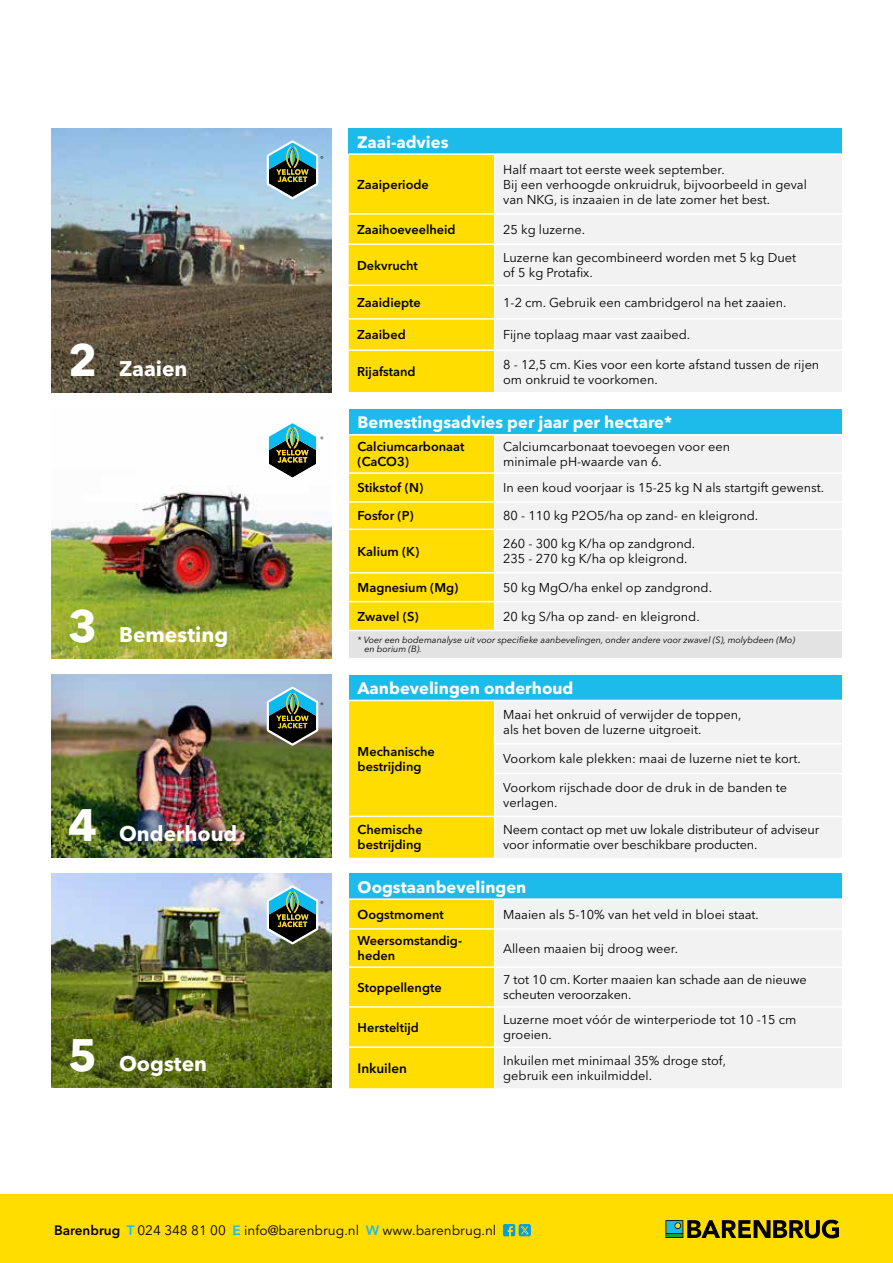
<style>
.page{position:relative;width:893px;height:1263px;background:#fff}
.page>*{position:absolute;margin:0;border:0;box-sizing:border-box;transform-origin:0 0}
.t1{font:700 45px "Avenir Next W1 G";color:#fff}
.t2{font:700 21px "Avenir Next W1 G";color:#fff}
.t3{font:700 16.5px "Avenir Next W1 G";color:#fff}
.t4{font:13.5px "Avenir Next W1 G";color:#000}
.t5{font:600 13.5px "Avenir Next W1 G";color:#000}
.t6{font:12.75px/15px "Avenir Next W1 G";color:#000}
.t7{font:600 12.75px/15px "Avenir Next W1 G";color:#000}
.t8{font:italic 9px/9px "Avenir Next W1 G";color:#000}
.s1{font-weight:600}
.s2{font-weight:600;color:#1dbaee}
</style>
<div class="page">
<div style="left:0;top:1194px;width:893px;height:69px;background:#fd0"></div>
<svg style="left:665px;top:1220px;width:174px;height:18px"></svg>
<svg style="left:503px;top:1224px;width:28px;height:12px"></svg>
<img style="left:51px;top:437px;width:281px;height:222px">
<img style="left:51px;top:874px;width:281px;height:214px">
<img style="left:51px;top:675px;width:281px;height:183px">
<div style="left:349px;top:409px;width:493px;height:26px;background:#1dbbe9"></div>
<div style="left:496px;top:436px;width:346px;height:194px;background:#f2f2f2"></div>
<div style="left:349px;top:630px;width:493px;height:28px;background:#e3e3e3"></div>
<hr style="left:349px;top:434px;width:146px;height:1px;background:#fff">
<hr style="left:495px;top:434px;width:347px;height:1px;background:#fff">
<hr style="left:495px;top:472px;width:347px;height:2px;background:#fff">
<hr style="left:495px;top:501px;width:347px;height:2px;background:#fff">
<hr style="left:495px;top:528px;width:347px;height:2px;background:#fff">
<hr style="left:495px;top:572px;width:347px;height:2px;background:#fff">
<svg style="left:349px;top:435px;width:146px;height:195px;background:#fede0b"></svg>
<hr style="left:349px;top:601px;width:146px;height:1px;background:#fff">
<hr style="left:495px;top:601px;width:347px;height:1px;background:#fff">
<hr style="left:349px;top:630px;width:146px;height:1px;background:#fff">
<hr style="left:495px;top:630px;width:347px;height:1px;background:#fff">
<div style="left:349px;top:874px;width:493px;height:25px;background:#1dbbe9"></div>
<div style="left:496px;top:900px;width:346px;height:188px;background:#f2f2f2"></div>
<hr style="left:349px;top:898px;width:146px;height:2px;background:#fff">
<hr style="left:495px;top:898px;width:347px;height:2px;background:#fff">
<div style="left:349px;top:899px;width:146px;height:189px;background:#fd0"></div>
<hr style="left:349px;top:928px;width:146px;height:2px;background:#fff">
<hr style="left:495px;top:928px;width:347px;height:2px;background:#fff">
<hr style="left:494px;top:930px;width:1px;height:36px;background:#fff">
<hr style="left:349px;top:966px;width:146px;height:2px;background:#fff">
<hr style="left:495px;top:966px;width:347px;height:2px;background:#fff">
<hr style="left:494px;top:968px;width:1px;height:38px;background:#fff">
<hr style="left:349px;top:1006px;width:146px;height:2px;background:#fff">
<hr style="left:495px;top:1006px;width:347px;height:2px;background:#fff">
<hr style="left:494px;top:1008px;width:1px;height:38px;background:#fff">
<hr style="left:494px;top:1048px;width:1px;height:40px;background:#fff">
<hr style="left:349px;top:1046px;width:146px;height:2px;background:#fff">
<hr style="left:495px;top:1046px;width:347px;height:2px;background:#fff">
<div style="left:349px;top:675px;width:493px;height:25px;background:#1dbbe9"></div>
<div style="left:496px;top:701px;width:346px;height:157px;background:#f2f2f2"></div>
<hr style="left:494px;top:743px;width:348px;height:1px;background:#fff">
<div style="left:349px;top:700px;width:146px;height:158px;background:#fd0"></div>
<hr style="left:494px;top:773px;width:348px;height:1px;background:#fff">
<hr style="left:494px;top:774px;width:1px;height:42px;background:#fff">
<hr style="left:349px;top:816px;width:146px;height:1px;background:#fff">
<hr style="left:495px;top:816px;width:347px;height:1px;background:#fff">
<hr style="left:494px;top:817px;width:1px;height:41px;background:#fff">
<svg style="left:267px;top:423px;width:56px;height:57px"></svg>
<svg style="left:267px;top:687px;width:56px;height:59px;background:#5b7a75"></svg>
<svg style="left:267px;top:885px;width:56px;height:59px;background:#648482"></svg>
<img style="left:51px;top:129px;width:281px;height:264px">
<div style="left:349px;top:129px;width:493px;height:25px;background:#1dbbe9"></div>
<div style="left:496px;top:155px;width:346px;height:237px;background:#f2f2f2"></div>
<hr style="left:349px;top:153px;width:146px;height:2px;background:#fff">
<hr style="left:495px;top:153px;width:347px;height:2px;background:#fff">
<hr style="left:495px;top:213px;width:347px;height:2px;background:#fff">
<hr style="left:495px;top:243px;width:347px;height:2px;background:#fff">
<hr style="left:495px;top:285px;width:347px;height:1px;background:#fff">
<hr style="left:495px;top:318px;width:347px;height:2px;background:#fff">
<hr style="left:495px;top:349px;width:347px;height:2px;background:#fff">
<div style="left:349px;top:154px;width:146px;height:238px;background:#fd0"></div>
<hr style="left:494px;top:351px;width:1px;height:41px;background:#fff">
<svg style="left:267px;top:140px;width:56px;height:59px;background:#648e92"></svg>
<h1 class="t1" style="left:68px;top:324px;width:31px">2</h1>
<h2 class="t2" style="left:119px;top:352px;width:70px">Zaaien</h2>
<h1 class="t1" style="left:68px;top:590px;width:31px">3</h1>
<h2 class="t2" style="left:119px;top:618px;width:111px">Bemesting</h2>
<h1 class="t1" style="left:68px;top:789px;width:31px">4</h1>
<h2 class="t2" style="left:119px;top:817px;width:120px">Onderhoud</h2>
<h1 class="t1" style="left:68px;top:1019px;width:31px">5</h1>
<h2 class="t2" style="left:119px;top:1047px;width:90px">Oogsten</h2>
<p class="t3" style="left:357px;top:129px;width:93px">Zaai-advies</p>
<p class="t7" style="left:357px;top:176px;width:73px">Zaaiperiode</p>
<p class="t6" style="left:503px;top:161px;width:305px">Half maart tot eerste week september.<br>Bij een verhoogde onkruidruk, bijvoorbeeld in geval van NKG, is inzaaien in de late zomer het best.</p>
<p class="t7" style="left:357px;top:221px;width:100px">Zaaihoeveelheid</p>
<p class="t6" style="left:503px;top:221px;width:83px">25 kg luzerne.</p>
<p class="t7" style="left:357px;top:256px;width:62px">Dekvrucht</p>
<p class="t6" style="left:503px;top:249px;width:294px">Luzerne kan gecombineerd worden met 5 kg Duet of 5 kg Protafix.</p>
<p class="t7" style="left:357px;top:294px;width:65px">Zaaidiepte</p>
<p class="t6" style="left:503px;top:294px;width:285px">1-2 cm. Gebruik een cambridgerol na het zaaien.</p>
<p class="t7" style="left:357px;top:326px;width:50px">Zaaibed</p>
<p class="t6" style="left:503px;top:326px;width:189px">Fijne toplaag maar vast zaaibed.</p>
<p class="t7" style="left:357px;top:363px;width:60px">Rijafstand</p>
<p class="t6" style="left:503px;top:356px;width:318px">8 - 12,5 cm. Kies voor een korte afstand tussen de rijen</p>
<p class="t6" style="left:503px;top:371px;width:156px">om onkruid te voorkomen.</p>
<p class="t3" style="left:358px;top:409px;width:316px">Bemestingsadvies per jaar per hectare*</p>
<p class="t7" style="left:358px;top:438px;width:108px">Calciumcarbonaat (CaCO3)</p>
<p class="t6" style="left:503px;top:438px;width:228px">Calciumcarbonaat toevoegen voor een minimale pH-waarde van 6.</p>
<p class="t7" style="left:358px;top:479px;width:67px">Stikstof (N)</p>
<p class="t6" style="left:503px;top:479px;width:322px">In een koud voorjaar is 15-25 kg N als startgift gewenst.</p>
<p class="t7" style="left:358px;top:507px;width:58px">Fosfor (P)</p>
<p class="t6" style="left:503px;top:507px;width:256px">80 - 110 kg P2O5/ha op zand- en kleigrond.</p>
<p class="t7" style="left:358px;top:543px;width:63px">Kalium (K)</p>
<p class="t6" style="left:503px;top:535px;width:194px">260 - 300 kg K/ha op zandgrond.<br>235 - 270 kg K/ha op kleigrond.</p>
<p class="t7" style="left:358px;top:579px;width:102px">Magnesium (Mg)</p>
<p class="t6" style="left:503px;top:579px;width:210px">50 kg MgO/ha enkel op zandgrond.</p>
<p class="t7" style="left:358px;top:608px;width:63px">Zwavel (S)</p>
<p class="t6" style="left:503px;top:608px;width:198px">20 kg S/ha op zand- en kleigrond.</p>
<p class="t8" style="left:364px;top:635px;width:432px;text-indent:-7px">* Voer een bodemanalyse uit voor specifieke aanbevelingen, onder andere voor zwavel (S), molybdeen (Mo) en borium (B).</p>
<p class="t3" style="left:358px;top:675px;width:217px">Aanbevelingen onderhoud</p>
<p class="t7" style="left:358px;top:743px;width:79px">Mechanische bestrijding</p>
<p class="t6" style="left:503px;top:706px;width:240px">Maai het onkruid of verwijder de toppen, als het boven de luzerne uitgroeit.</p>
<p class="t6" style="left:503px;top:750px;width:299px">Voorkom kale plekken: maai de luzerne niet te kort.</p>
<p class="t6" style="left:503px;top:779px;width:285px">Voorkom rijschade door de druk in de banden te verlagen.</p>
<p class="t7" style="left:358px;top:821px;width:67px">Chemische bestrijding</p>
<p class="t6" style="left:503px;top:821px;width:318px">Neem contact op met uw lokale distributeur of adviseur voor informatie over beschikbare producten.</p>
<p class="t3" style="left:358px;top:874px;width:170px">Oogstaanbevelingen</p>
<p class="t7" style="left:358px;top:906px;width:88px">Oogstmoment</p>
<p class="t6" style="left:503px;top:906px;width:257px">Maaien als 5-10% van het veld in bloei staat.</p>
<p class="t7" style="left:358px;top:932px;width:106px">Weersomstandig&shy;heden</p>
<p class="t6" style="left:503px;top:940px;width:176px">Alleen maaien bij droog weer.</p>
<p class="t7" style="left:358px;top:979px;width:86px">Stoppellengte</p>
<p class="t6" style="left:503px;top:971px;width:305px">7 tot 10 cm. Korter maaien kan schade aan de nieuwe scheuten veroorzaken.</p>
<p class="t7" style="left:358px;top:1019px;width:63px">Hersteltijd</p>
<p class="t6" style="left:503px;top:1011px;width:295px">Luzerne moet vóór de winterperiode tot 10 -15 cm groeien.</p>
<p class="t5" style="left:358px;top:1057px;width:51px">Inkuilen</p>
<p class="t6" style="left:503px;top:1051px;width:224px">Inkuilen met minimaal 35% droge stof, gebruik een inkuilmiddel.</p>
<p class="t4" style="left:54px;top:1219px;width:444px"><span class="s1">Barenbrug</span> <span class="s2">T</span> 024 348 81 00 <span class="s2">E</span> info@barenbrug.nl <span class="s2">W</span> www.barenbrug.nl</p>
</div>
